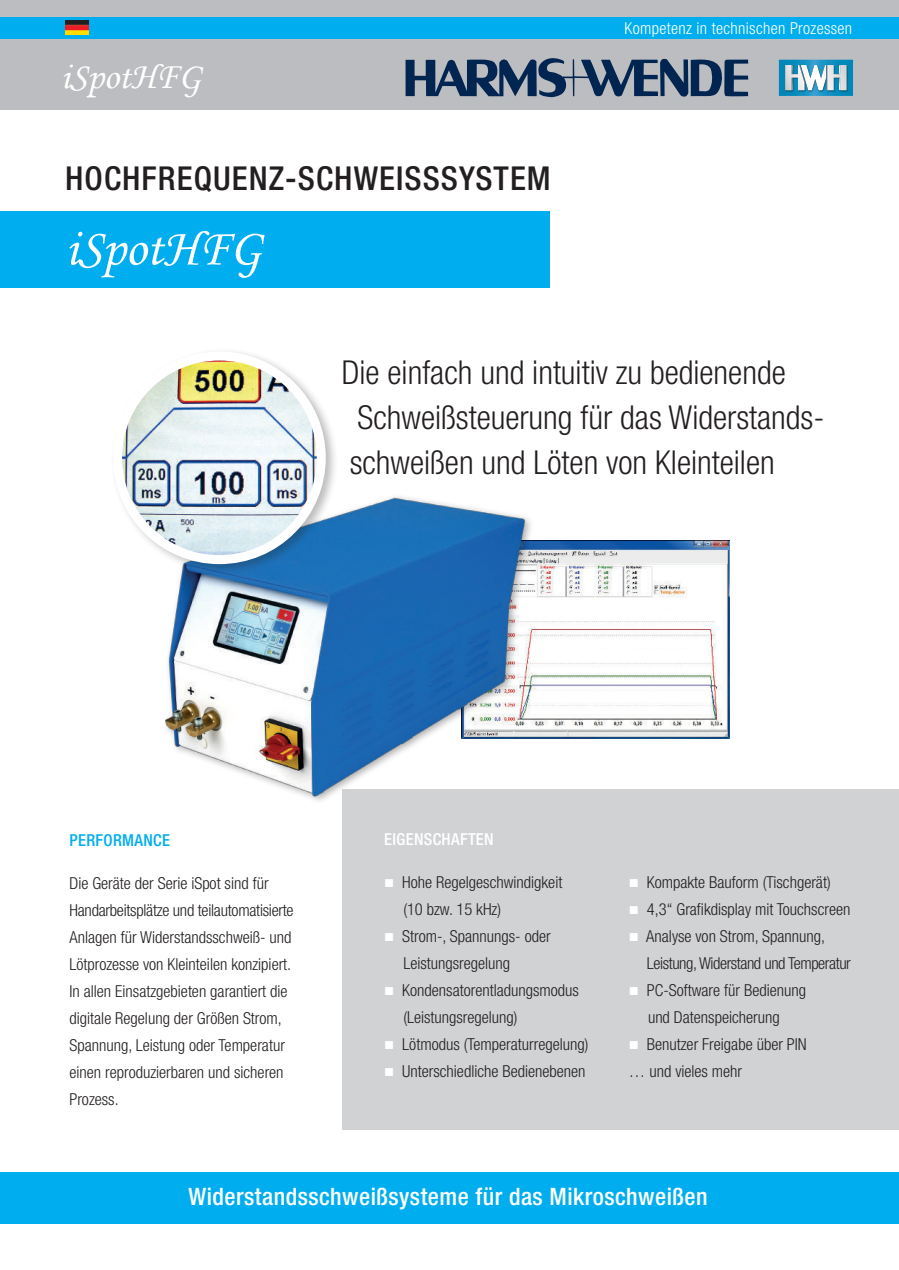
<style>
.page{position:relative;width:899px;height:1270px;background:#fff}
.page>*{position:absolute;margin:0;border:0;box-sizing:border-box;transform-origin:0 0}
.t1{font:52.5px "Monotype Corsiva";color:#fff}
.t2{font:37.5px "Monotype Corsiva";color:#fff}
.t3{font:300 condensed 33px/45px "Helvetica Neue";color:#231f20}
.t4{font:500 condensed 33px "Helvetica Neue";letter-spacing:.03em;color:#231f20}
.t5{font:500 condensed 24px "Helvetica Neue";letter-spacing:.02em;color:#fff}
.t6{font:300 condensed 16.5px/27px "Helvetica Neue";color:#231f20}
.t7{font:300 condensed 16.5px/27px "Helvetica Neue";letter-spacing:-.025em;color:#231f20}
.t8{font:300 condensed 16.5px "Helvetica Neue";letter-spacing:.02em;color:#fff}
.t9{font:500 condensed 16.5px "Helvetica Neue";letter-spacing:.02em;color:#fff}
.t10{font:500 condensed 16.5px "Helvetica Neue";letter-spacing:.02em;color:#00aeef}
.s1{color:#fff}
</style>
<div class="page">
<img style="left:625px;top:540px;width:104px;height:198px">
<img style="left:165px;top:497px;width:460px;height:304px">
<div style="left:342px;top:789px;width:557px;height:341px;background:#d1d2d4"></div>
<div style="left:0;top:0;width:899px;height:109px;background:#bcbdc0"></div>
<div style="left:0;top:18px;width:899px;height:21px;background:#00aeef"></div>
<svg style="left:778px;top:59px;width:75px;height:37px;background:#68aec9"></svg>
<svg style="left:405px;top:58px;width:343px;height:39px"></svg>
<div style="left:0;top:1172px;width:899px;height:51px;background:#00aeef"></div>
<div style="left:0;top:211px;width:550px;height:77px;background:#00aeef"></div>
<div style="left:110px;top:347px;width:229px;height:229px;background:#231f20;opacity:.3"></div>
<img style="left:118px;top:360px;width:203px;height:197px">
<div style="left:113px;top:351px;width:213px;height:213px;border:9px solid #fff;border-radius:50%"></div>
<img style="left:65px;top:21px;width:23px;height:14px">
<h2 class="t2" style="left:61px;top:64px;width:142px">iSpotHFG</h2>
<h3 class="t4" style="left:65px;top:166px;width:487px">HOCHFREQUENZ-SCHWEISSSYSTEM</h3>
<h1 class="t1" style="left:65px;top:231px;width:198px">iSpotHFG</h1>
<p class="t8" style="left:624px;top:22px;width:229px">Kompetenz in technischen Prozessen</p>
<h3 class="t3" style="left:342px;top:353px;width:484px">Die einfach und intuitiv zu bedienende<br>Schweißsteuerung für das Widerstands&shy;schweißen und Löten von Kleinteilen</h3>
<p class="t10" style="left:69px;top:834px;width:102px">PERFORMANCE</p>
<p class="t6" style="left:69px;top:871px;width:226px">Die Geräte der Serie iSpot sind für Handarbeitsplätze und teilautomatisierte Anlagen für Widerstandsschweiß- und Lötprozesse von Kleinteilen konzipiert.<br>In allen Einsatzgebieten garantiert die digitale Regelung der Größen Strom, Spannung, Leistung oder Temperatur einen reproduzierbaren und sicheren Prozess.</p>
<p class="t9" style="left:384px;top:833px;width:111px">EIGENSCHAFTEN</p>
<p class="t6" style="left:403px;top:870px;width:160px;text-indent:-19px"><span class="s1">■</span> Hohe Regelgeschwindigkeit (10 bzw. 15 kHz)</p>
<p class="t6" style="left:403px;top:924px;width:149px;text-indent:-19px"><span class="s1">■</span> Strom-, Spannungs- oder<br>Leistungsregelung</p>
<p class="t6" style="left:403px;top:978px;width:177px;text-indent:-19px"><span class="s1">■</span> Kondensatorentladungsmodus (Leistungsregelung)</p>
<p class="t6" style="left:384px;top:1032px;width:206px"><span class="s1">■</span> Lötmodus (Temperaturregelung)</p>
<p class="t6" style="left:384px;top:1059px;width:203px"><span class="s1">■</span> Unterschiedliche Bedienebenen</p>
<p class="t6" style="left:629px;top:870px;width:203px"><span class="s1">■</span> Kompakte Bauform (Tischgerät)</p>
<p class="t6" style="left:629px;top:897px;width:223px"><span class="s1">■</span> 4,3“ Grafikdisplay mit Touchscreen</p>
<p class="t7" style="left:647px;top:924px;width:205px;text-indent:-18px"><span class="s1">■</span> Analyse von Strom, Spannung,<br>Leistung, Widerstand und Temperatur</p>
<p class="t6" style="left:629px;top:978px;width:179px;text-align:center"><span class="s1">■</span> PC-Software für Bedienung und Datenspeicherung</p>
<p class="t6" style="left:629px;top:1032px;width:179px"><span class="s1">■</span> Benutzer Freigabe über PIN … und vieles mehr</p>
<h3 class="t5" style="left:188px;top:1188px;width:520px">Widerstandsschweißsysteme für das Mikroschweißen</h3>
</div>
